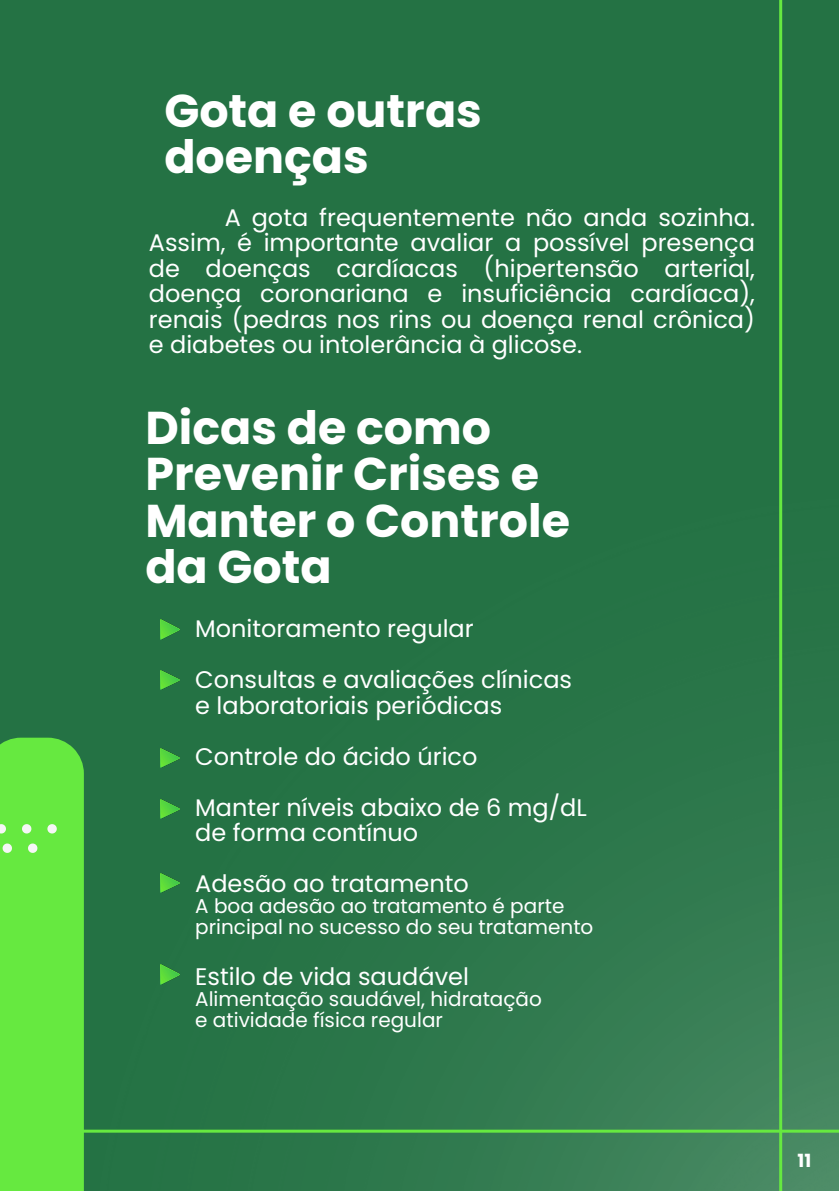
<style>
.page{position:relative;width:839px;height:1191px;background:#fff}
.page>*{position:absolute;margin:0;border:0;box-sizing:border-box;transform-origin:0 0}
.t1{font:700 46px/46.4px "Poppins";color:#fff}
.t2{font:24px/25.4px "Poppins";color:#fff}
.t3{font:20px/21px "Poppins";color:#fff}
.t4{font:700 18.2px "Poppins";color:#fff}
</style>
<div class="page">
<div style="left:0;top:0;width:838px;height:1190px;background:#247244"></div>
<img style="left:17px;top:317px;width:821px;height:874px">
<hr style="left:779px;top:0;width:3px;height:1191px;background:#66e940">
<hr style="left:5px;top:1130px;width:833px;height:3px;background:#66e940">
<img style="left:160px;top:620px;width:19px;height:19px">
<img style="left:160px;top:670px;width:19px;height:20px">
<img style="left:160px;top:748px;width:19px;height:20px">
<img style="left:160px;top:799px;width:19px;height:20px">
<img style="left:160px;top:873px;width:19px;height:20px">
<img style="left:160px;top:965px;width:19px;height:19px">
<div style="left:0;top:738px;width:84px;height:453px;background:#66e940"></div>
<h1 class="t1" style="left:164px;top:88px;width:319px">Gota e outras doenças</h1>
<p class="t2" style="left:149px;top:204px;width:607px;text-align:justify;text-indent:76px">A gota frequentemente não anda sozinha.<br>Assim, é importante avaliar a possível presença de doenças cardíacas (hipertensão arterial, doença coronariana e insuficiência cardíaca), renais (pedras nos rins ou doença renal crônica) e diabetes ou intolerância à glicose.</p>
<h1 class="t1" style="left:145px;top:405px;width:426px">Dicas de como<br>Prevenir Crises e<br>Manter o Controle da Gota</h1>
<p class="t2" style="left:195px;top:603px;width:378px;line-height:51px">Monitoramento regular<br>Consultas e avaliações clínicas</p>
<p class="t2" style="left:195px;top:680px;width:393px;line-height:51px">e laboratoriais periódicas<br>Controle do ácido úrico<br>Manter níveis abaixo de 6 mg/dL</p>
<p class="t2" style="left:195px;top:807px;width:275px;line-height:51px">de forma contínuo<br>Adesão ao tratamento</p>
<p class="t3" style="left:195px;top:896px;width:399px">A boa adesão ao tratamento é parte principal no sucesso do seu tratamento</p>
<p class="t2" style="left:195px;top:964px;width:275px">Estilo de vida saudável</p>
<p class="t3" style="left:195px;top:988px;width:348px">Alimentação saudável, hidratação e atividade física regular</p>
<p class="t4" style="left:797px;top:1148px;width:15px">11</p>
</div>
